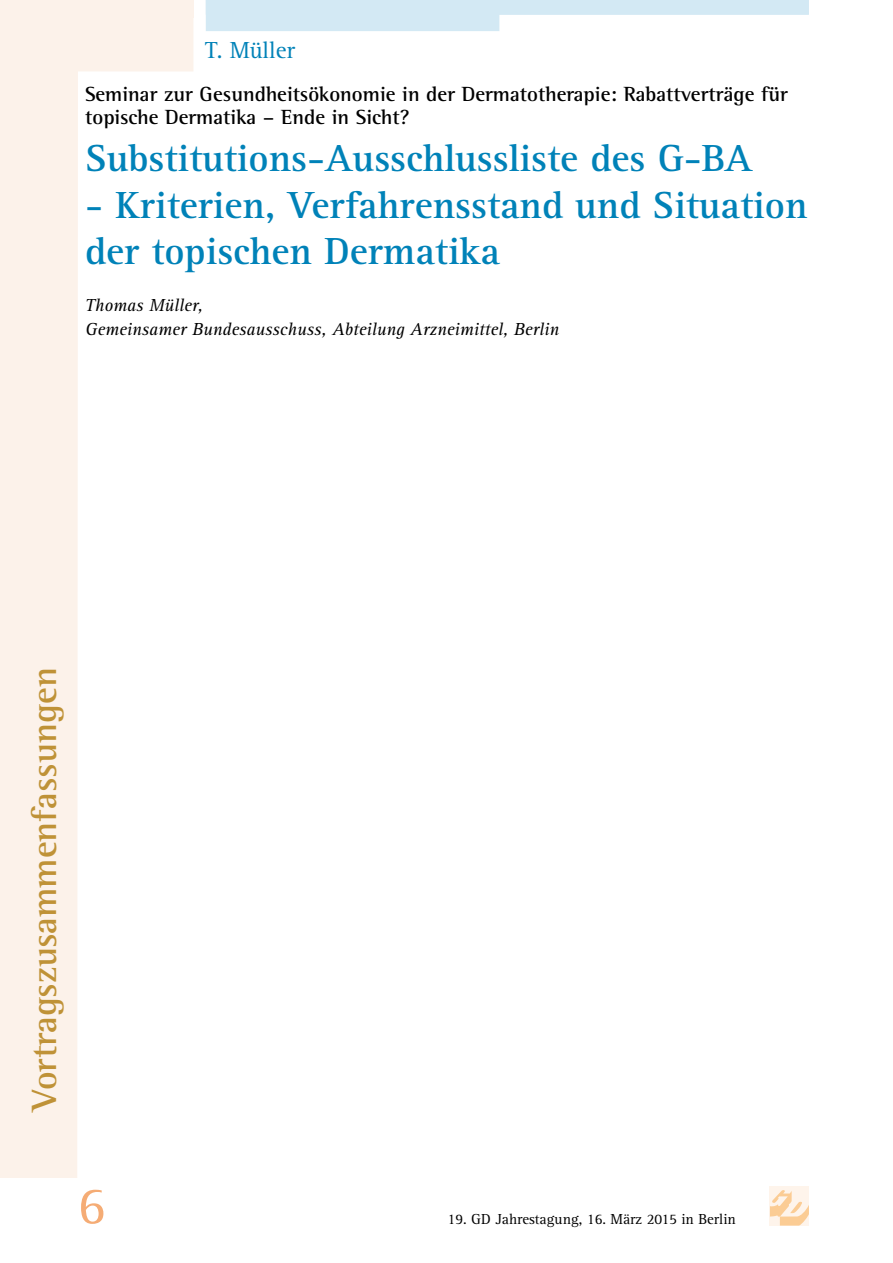
<style>
.page{position:relative;width:893px;height:1263px;background:#fff}
.page>*{position:absolute;margin:0;border:0;box-sizing:border-box;transform-origin:0 0}
.t1{font:54px "Agfa Rotis Serif";color:#f5ac75}
.t2{font:700 39px/46.8px "Agfa Rotis Serif";color:#0082b8}
.t3{font:700 36px "Agfa Rotis Semi Serif";color:#bf9237}
.t4{font:24px "Agfa Rotis Serif";color:#0082b8}
.t5{font:700 21px/23.4px "Agfa Rotis Semi Serif";color:#000}
.t6{font:italic 18px/23.4px "Agfa Rotis Serif";color:#000}
.t7{font:15px "Agfa Rotis Serif";color:#000}
</style>
<div class="page">
<div style="left:770px;top:1186px;width:39px;height:39px;background:#fef4eb"></div>
<svg style="left:770px;top:1190px;width:39px;height:35px"></svg>
<svg style="left:0;top:0;width:194px;height:1178px"></svg>
<div style="left:0;top:0;width:193px;height:17px;background:#fcf2ea"></div>
<svg style="left:206px;top:0;width:603px;height:31px"></svg>
<p class="t4" style="left:205px;top:36px;width:91px">T. Müller</p>
<p class="t5" style="left:85px;top:82px;width:704px">Seminar zur Gesundheitsökonomie in der Dermatotherapie: Rabattverträge für topische Dermatika – Ende in Sicht?</p>
<h2 class="t2" style="left:85px;top:135px;width:669px">Substitutions-Ausschlussliste des G-BA</h2>
<h2 class="t2" style="left:85px;top:182px;width:724px">- Kriterien, Verfahrensstand und Situation der topischen Dermatika</h2>
<p class="t6" style="left:85px;top:294px;width:475px">Thomas Müller,<br>Gemeinsamer Bundesausschuss, Abteilung Arzneimittel, Berlin</p>
<h3 class="t3" style="left:23px;top:1111px;width:445px;rotate:-90deg">Vortragszusammenfassungen</h3>
<h1 class="t1" style="left:78px;top:1175px;width:30px">6</h1>
<p class="t7" style="left:448px;top:1210px;width:290px">19. GD Jahrestagung, 16. März 2015 in Berlin</p>
</div>
